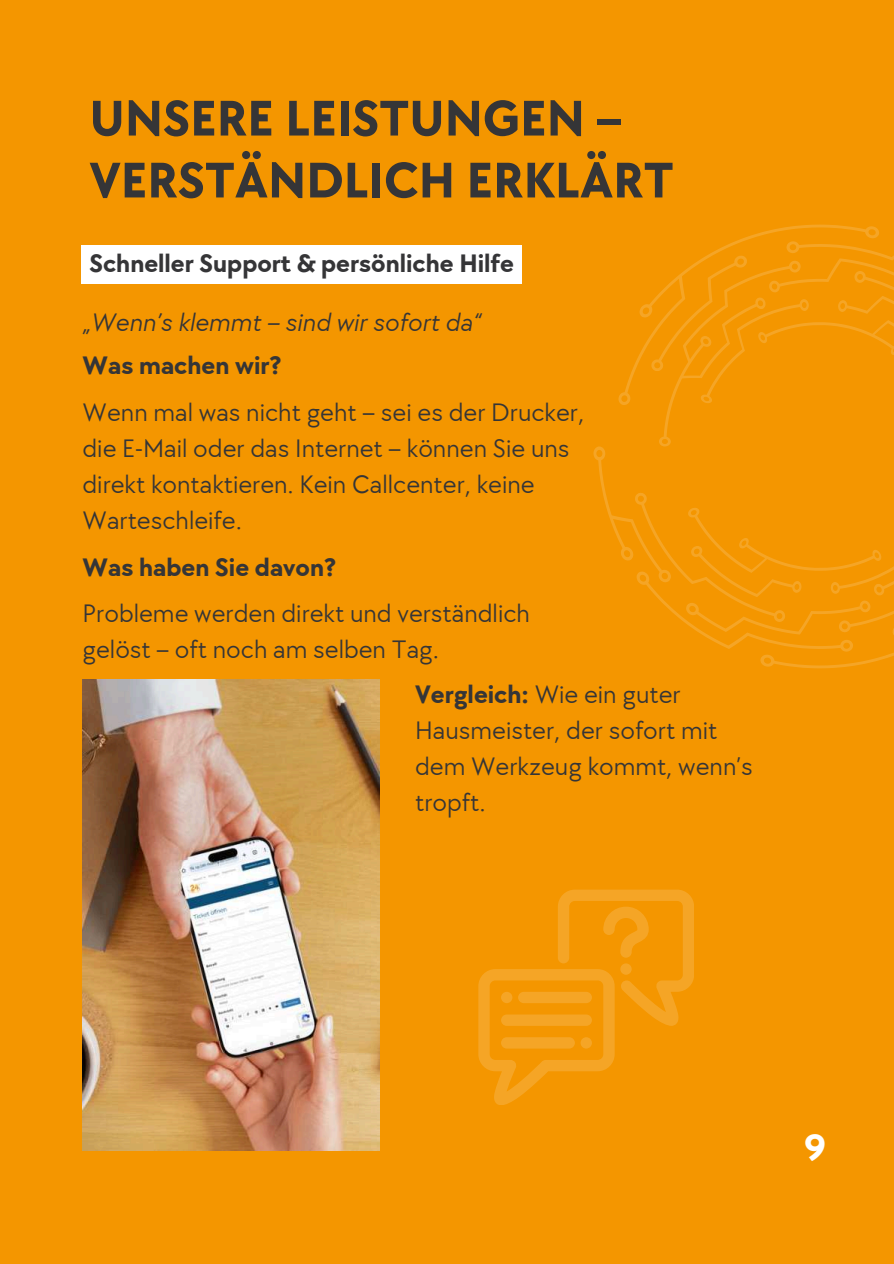
<style>
.page{position:relative;width:894px;height:1264px;background:#fff}
.page>*{position:absolute;margin:0;border:0;box-sizing:border-box;transform-origin:0 0}
.t1{font:700 51.75px/61.9px "TT Chocolates";color:#353537}
.t2{font:700 37.65px "TT Chocolates";color:#fff}
.t3{font:26.1px/36.3px "TT Chocolates";color:#353537}
.t4{font:700 26.1px "TT Chocolates";color:#353537}
.t5{font:italic 26.1px "TT Chocolates";color:#353537}
.s1{font-weight:700}
</style>
<div class="page">
<div style="left:0;top:0;width:893px;height:1263px;background:#f49600"></div>
<img style="left:82px;top:679px;width:297px;height:471px">
<svg style="left:478px;top:889px;width:215px;height:215px"></svg>
<svg style="left:737px;top:224px;width:142px;height:17px"></svg>
<svg style="left:593px;top:241px;width:300px;height:427px"></svg>
<div style="left:82px;top:245px;width:439px;height:39px;background:#fff"></div>
<h1 class="t1" style="left:89px;top:85px;width:585px">UNSERE LEISTUNGEN –<br>VERSTÄNDLICH ERKLÄRT</h1>
<p class="t4" style="left:89px;top:244px;width:426px">Schneller Support &amp; persönliche Hilfe</p>
<p class="t5" style="left:82px;top:305px;width:399px">„Wenn’s klemmt – sind wir sofort da“</p>
<p class="t4" style="left:82px;top:347px;width:201px">Was machen wir?</p>
<p class="t3" style="left:82px;top:393px;width:503px">Wenn mal was nicht geht – sei es der Drucker, die E-Mail oder das Internet – können Sie uns direkt kontaktieren. Kein Callcenter, keine Warteschleife.</p>
<p class="t4" style="left:82px;top:548px;width:255px">Was haben Sie davon?</p>
<p class="t3" style="left:82px;top:594px;width:449px">Probleme werden direkt und verständlich gelöst – oft noch am selben Tag.</p>
<p class="t3" style="left:415px;top:675px;width:339px"><span class="s1">Vergleich:</span> Wie ein guter<br>Hausmeister, der sofort mit dem Werkzeug kommt, wenn’s tropft.</p>
<h2 class="t2" style="left:804px;top:1121px;width:23px">9</h2>
</div>
